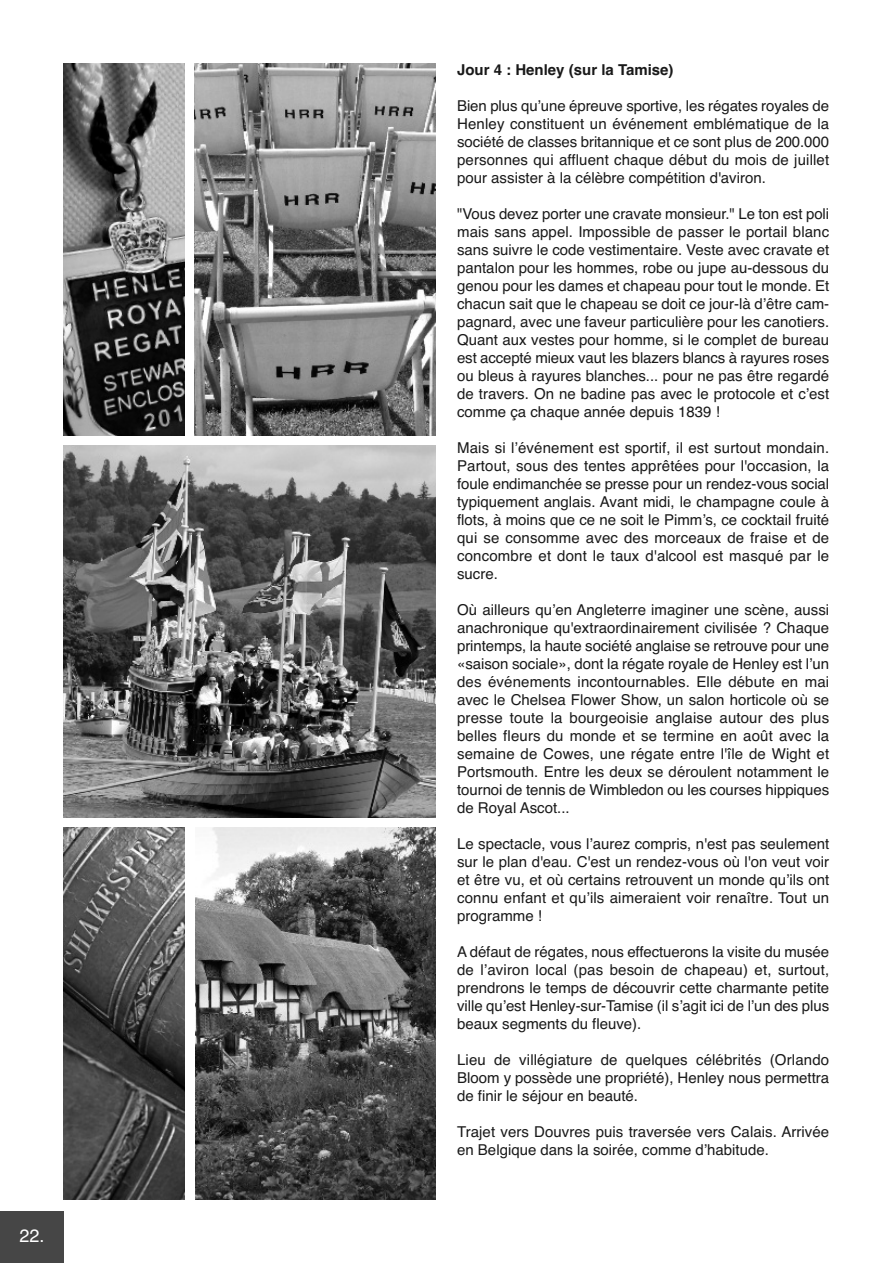
<style>
.page{position:relative;width:893px;height:1263px;background:#fff}
.page>*{position:absolute;margin:0;border:0;box-sizing:border-box;transform-origin:0 0}
.t1{font:18px "Helvetica";color:#fff}
.t2{font:15px/18px "Helvetica";color:#191919;text-align:justify}
.t3{font:700 15px "Helvetica";color:#191919}
</style>
<div class="page">
<img style="left:195px;top:64px;width:241px;height:372px">
<img style="left:196px;top:827px;width:240px;height:372px">
<img style="left:64px;top:446px;width:372px;height:372px">
<img style="left:64px;top:827px;width:121px;height:372px">
<img style="left:64px;top:64px;width:121px;height:372px">
<div style="left:0;top:1212px;width:64px;height:51px;background:#464646"></div>
<p class="t1" style="left:19px;top:1226px;width:27px">22.</p>
<p class="t3" style="left:457px;top:61px;width:218px">Jour 4 : Henley (sur la Tamise)</p>
<p class="t2" style="left:457px;top:97px;width:374px">Bien plus qu’une épreuve sportive, les régates royales de Henley constituent un événement emblématique de la société de classes britannique et ce sont plus de 200.000 personnes qui affluent chaque début du mois de juillet pour assister à la célèbre compétition d'aviron.</p>
<p class="t2" style="left:457px;top:205px;width:374px">"Vous devez porter une cravate monsieur." Le ton est poli mais sans appel. Impossible de passer le portail blanc sans suivre le code vestimentaire. Veste avec cravate et pantalon pour les hommes, robe ou jupe au-dessous du genou pour les dames et chapeau pour tout le monde. Et chacun sait que le chapeau se doit ce jour-là d’être cam&shy;pagnard, avec une faveur particulière pour les canotiers.<br>Quant aux vestes pour homme, si le complet de bureau est accepté mieux vaut les blazers blancs à rayures roses ou bleus à rayures blanches... pour ne pas être regardé de travers. On ne badine pas avec le protocole et c’est comme ça chaque année depuis 1839 !</p>
<p class="t2" style="left:457px;top:439px;width:374px">Mais si l’événement est sportif, il est surtout mondain.<br>Partout, sous des tentes apprêtées pour l'occasion, la foule endimanchée se presse pour un rendez-vous social typiquement anglais. Avant midi, le champagne coule à flots, à moins que ce ne soit le Pimm’s, ce cocktail fruité qui se consomme avec des morceaux de fraise et de concombre et dont le taux d'alcool est masqué par le sucre.</p>
<p class="t2" style="left:457px;top:601px;width:374px">Où ailleurs qu’en Angleterre imaginer une scène, aussi anachronique qu'extraordinairement civilisée ? Chaque printemps, la haute société anglaise se retrouve pour une «saison sociale», dont la régate royale de Henley est l’un des événements incontournables. Elle débute en mai avec le Chelsea Flower Show, un salon horticole où se presse toute la bourgeoisie anglaise autour des plus belles fleurs du monde et se termine en août avec la semaine de Cowes, une régate entre l'île de Wight et Portsmouth. Entre les deux se déroulent notamment le tournoi de tennis de Wimbledon ou les courses hippiques de Royal Ascot...</p>
<p class="t2" style="left:457px;top:835px;width:374px">Le spectacle, vous l’aurez compris, n'est pas seulement sur le plan d'eau. C'est un rendez-vous où l'on veut voir et être vu, et où certains retrouvent un monde qu’ils ont connu enfant et qu’ils aimeraient voir renaître. Tout un programme !</p>
<p class="t2" style="left:457px;top:943px;width:374px">A défaut de régates, nous effectuerons la visite du musée de l’aviron local (pas besoin de chapeau) et, surtout, prendrons le temps de découvrir cette charmante petite ville qu’est Henley-sur-Tamise (il s’agit ici de l’un des plus beaux segments du fleuve).</p>
<p class="t2" style="left:457px;top:1051px;width:374px">Lieu de villégiature de quelques célébrités (Orlando Bloom y possède une propriété), Henley nous permettra de finir le séjour en beauté.</p>
<p class="t2" style="left:457px;top:1123px;width:374px">Trajet vers Douvres puis traversée vers Calais. Arrivée en Belgique dans la soirée, comme d’habitude.</p>
</div>
